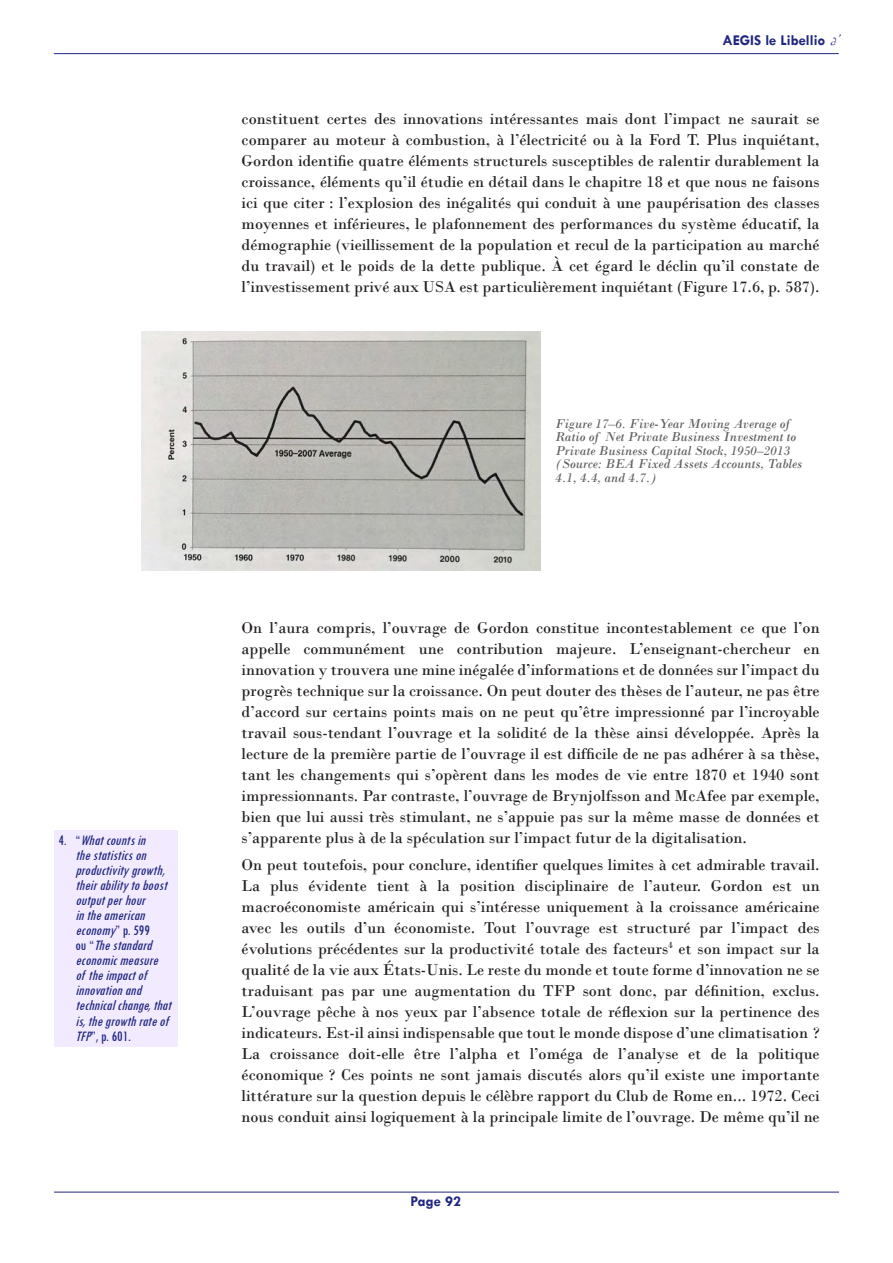
<style>
.page{position:relative;width:893px;height:1263px;background:#fff}
.page>*{position:absolute;margin:0;border:0;box-sizing:border-box;transform-origin:0 0}
.Article_-_Texte{font:16.5px/21px "Bodoni";color:#231f20;text-align:justify}
.t1{font:italic condensed 15px/15px "Tw Cen";color:#202780}
.t2{font:700 15px "Tw Cen";color:#202780}
.Article_-_Légendes_p{font:italic 13.5px/13.5px "Bodoni";color:#5f5f5f}
.s1{font-style:normal}
.s2{font-family:"French Script";font-weight:400;font-style:italic;font-size:16.5px}
</style>
<div class="page">
<hr style="left:54px;top:1192px;width:785px;height:1px;background:#202780">
<hr style="left:54px;top:53px;width:785px;height:1px;background:#202780">
<div style="left:54px;top:830px;width:123px;height:216px;background:#f2ebff"></div>
<img style="left:142px;top:331px;width:399px;height:239px">
<p class="t1" style="left:75px;top:833px;width:101px;text-indent:-17px"><span class="s1">4 . “</span> Whatcountsin thestatisticson productivitygrowth, theirabilitytoboost outputperhour intheamerican economy<span class="s1">” p . 5 9 9<br>o u “</span> Thestandard economicmeasure oftheimpactof innovationand technicalchange,that is,thegrowthrateof<br>TFP<span class="s1">”, p. 601.</span></p>
<p class="t2" style="left:722px;top:31px;width:124px">AEGIS le Libellio <span class="s2">d’</span></p>
<p class="Article_-_Texte" style="left:242px;top:108px;width:579px">constituent certes des innovations intéressantes mais dont l’impact ne saurait se comparer au moteur à combustion, à l’électricité ou à la Ford T. Plus inquiétant, Gordon identifie quatre éléments structurels susceptibles de ralentir durablement la croissance, éléments qu’il étudie en détail dans le chapitre 18 et que nous ne faisons ici que citer : l’explosion des inégalités qui conduit à une paupérisation des classes moyennes et inférieures, le plafonnement des performances du système éducatif, la démographie (vieillissement de la population et recul de la participation au marché du travail) et le poids de la dette publique. À cet égard le déclin qu’il constate de l’investissement privé aux USA est particulièrement inquiétant (Figure 17.6, p. 587).</p>
<p class="Article_-_Légendes_p" style="left:555px;top:417px;width:248px">Figure 17–6. Five-Year Moving Average of Ratio of Net Private Business Investment to Private Business Capital Stock, 1950–2013 (Source: BEA Fixed Assets Accounts, Tables 4.1, 4.4, and 4.7.)</p>
<p class="Article_-_Texte" style="left:242px;top:617px;width:580px">On l’aura compris, l’ouvrage de Gordon constitue incontestablement ce que l’on appelle communément une contribution majeure. L’enseignant-chercheur en innovation y trouvera une mine inégalée d’informations et de données sur l’impact du progrès technique sur la croissance. On peut douter des thèses de l’auteur, ne pas être d’accord sur certains points mais on ne peut qu’être impressionné par l’incroyable travail sous-tendant l’ouvrage et la solidité de la thèse ainsi développée. Après la lecture de la première partie de l’ouvrage il est difficile de ne pas adhérer à sa thèse, tant les changements qui s’opèrent dans les modes de vie entre 1870 et 1940 sont impressionnants. Par contraste, l’ouvrage de Brynjolfsson and McAfee par exemple, bien que lui aussi très stimulant, ne s’appuie pas sur la même masse de données et s’apparente plus à de la spéculation sur l’impact futur de la digitalisation.</p>
<p class="Article_-_Texte" style="left:242px;top:854px;width:580px">On peut toutefois, pour conclure, identifier quelques limites à cet admirable travail.<br>La plus évidente tient à la position disciplinaire de l’auteur. Gordon est un macroéconomiste américain qui s’intéresse uniquement à la croissance américaine avec les outils d’un économiste. Tout l’ouvrage est structuré par l’impact des évolutions précédentes sur la productivité totale des facteurs<sup>4</sup> et son impact sur la qualité de la vie aux États-Unis. Le reste du monde et toute forme d’innovation ne se traduisant pas par une augmentation du TFP sont donc, par définition, exclus.<br>L’ouvrage pêche à nos yeux par l’absence totale de réflexion sur la pertinence des indicateurs. Est-il ainsi indispensable que tout le monde dispose d’une climatisation ?<br>La croissance doit-elle être l’alpha et l’oméga de l’analyse et de la politique économique ? Ces points ne sont jamais discutés alors qu’il existe une importante littérature sur la question depuis le célèbre rapport du Club de Rome en... 1972. Ceci nous conduit ainsi logiquement à la principale limite de l’ouvrage. De même qu’il ne</p>
<p class="t2" style="left:410px;top:1192px;width:52px">Page 92</p>
</div>
